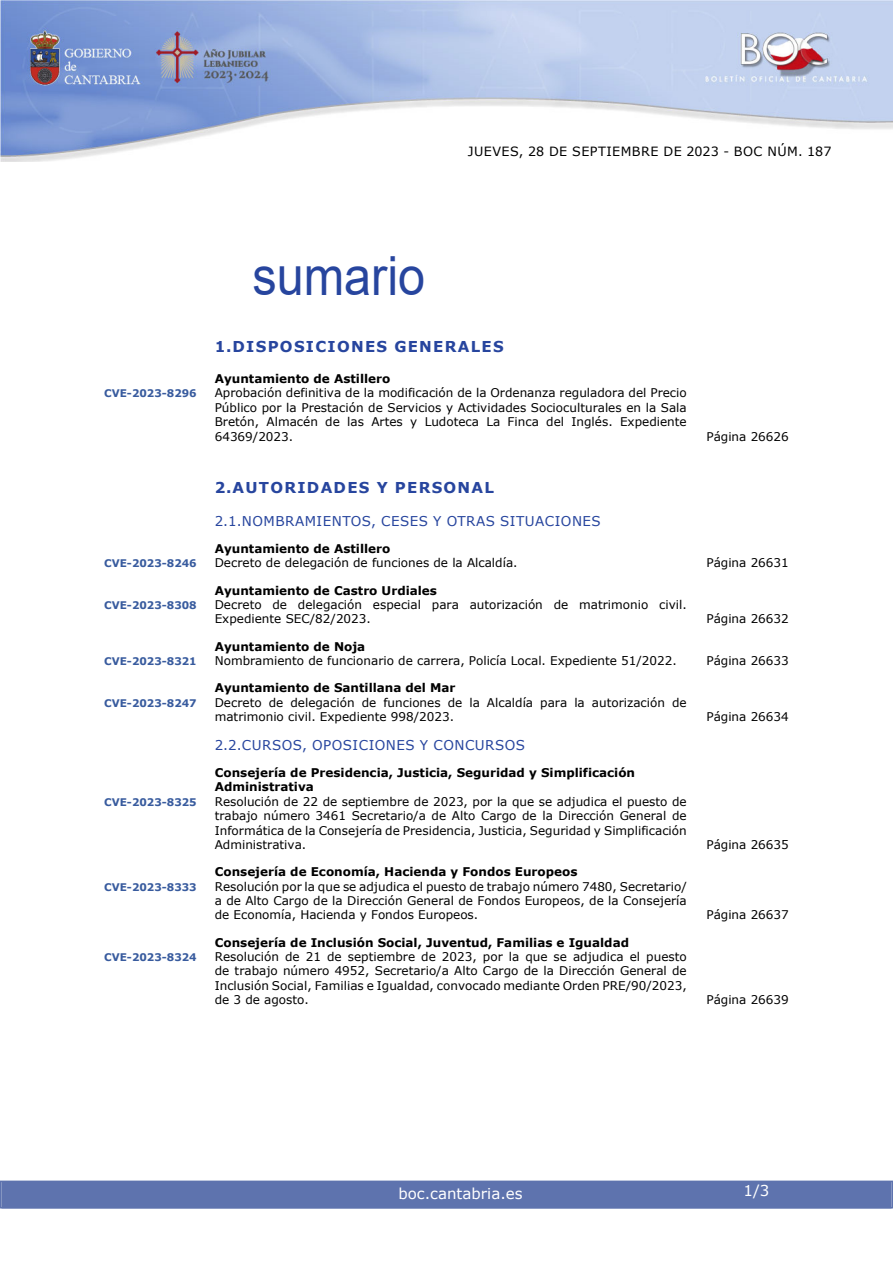
<style>
.page{position:relative;width:893px;height:1263px;background:#fff}
.page>*{position:absolute;margin:0;border:0;box-sizing:border-box;transform-origin:0 0}
.SUMARIO{font:54px "Arial";color:#27459e;scale:.9 1}
.indice_1{font:700 15px "Verdana";letter-spacing:.085em;color:#27459e}
.t1{font:15px "Verdana";color:#fff}
.indice_2{font:13.5px "Verdana";letter-spacing:.035em;color:#27459e}
.t2{font:12.75px "Verdana";letter-spacing:.035em;color:#000}
.indice_4{font:12px/14.4px "Verdana";color:#000;text-align:justify}
.indice_3{font:700 12px/14.4px "Verdana";color:#000}
.indice_4-2{font:700 10.5px "Verdana";color:#385b9e}
</style>
<div class="page">
<img style="left:0;top:0;width:893px;height:161px">
<div style="left:2px;top:1181px;width:889px;height:27px;background:#5e73ae"></div>
<div style="left:0;top:1180px;width:893px;height:28px;border:2px solid #5e73ae"></div>
<h1 class="SUMARIO" style="left:252px;top:239px;width:194px">sumario</h1>
<p class="t2" style="left:468px;top:142px;width:365px">JUEVES, 28 DE SEPTIEMBRE DE 2023 - BOC NÚM. 187</p>
<h2 class="indice_1" style="left:215px;top:336px;width:290px">1.DISPOSICIONES GENERALES</h2>
<h4 class="indice_3" style="left:215px;top:371px;width:177px">Ayuntamiento de Astillero</h4>
<p class="indice_4-2" style="left:104px;top:386px;width:94px">CVE-2023-8296</p>
<p class="indice_4" style="left:215px;top:386px;width:473px">Aprobación definitiva de la modificación de la Ordenanza reguladora del Precio Público por la Prestación de Servicios y Actividades Socioculturales en la Sala Bretón, Almacén de las Artes y Ludoteca La Finca del Inglés. Expediente 64369/2023.</p>
<h2 class="indice_1" style="left:215px;top:477px;width:281px">2.AUTORIDADES Y PERSONAL</h2>
<h3 class="indice_2" style="left:215px;top:512px;width:388px">2.1.NOMBRAMIENTOS, CESES Y OTRAS SITUACIONES</h3>
<h4 class="indice_3" style="left:215px;top:541px;width:177px">Ayuntamiento de Astillero</h4>
<p class="indice_4" style="left:706px;top:429px;width:84px">Página 26626</p>
<p class="indice_4-2" style="left:104px;top:556px;width:94px">CVE-2023-8246</p>
<p class="indice_4" style="left:215px;top:556px;width:304px">Decreto de delegación de funciones de la Alcaldía.</p>
<p class="indice_4" style="left:706px;top:556px;width:84px">Página 26631</p>
<h4 class="indice_3" style="left:215px;top:583px;width:224px">Ayuntamiento de Castro Urdiales</h4>
<p class="indice_4-2" style="left:104px;top:598px;width:94px">CVE-2023-8308</p>
<p class="indice_4" style="left:215px;top:597px;width:473px">Decreto de delegación especial para autorización de matrimonio civil.<br>Expediente SEC/82/2023.</p>
<p class="indice_4" style="left:706px;top:612px;width:84px">Página 26632</p>
<h4 class="indice_3" style="left:215px;top:639px;width:152px">Ayuntamiento de Noja</h4>
<p class="indice_4-2" style="left:104px;top:654px;width:94px">CVE-2023-8321</p>
<p class="indice_4" style="left:215px;top:653px;width:464px">Nombramiento de funcionario de carrera, Policía Local. Expediente 51/2022.</p>
<p class="indice_4" style="left:706px;top:653px;width:84px">Página 26633</p>
<h4 class="indice_3" style="left:215px;top:680px;width:242px">Ayuntamiento de Santillana del Mar</h4>
<p class="indice_4-2" style="left:104px;top:695px;width:94px">CVE-2023-8247</p>
<p class="indice_4" style="left:215px;top:695px;width:473px">Decreto de delegación de funciones de la Alcaldía para la autorización de matrimonio civil. Expediente 998/2023.</p>
<p class="indice_4" style="left:706px;top:709px;width:84px">Página 26634</p>
<h3 class="indice_2" style="left:215px;top:736px;width:312px">2.2.CURSOS, OPOSICIONES Y CONCURSOS</h3>
<h4 class="indice_3" style="left:215px;top:765px;width:422px">Consejería de Presidencia, Justicia, Seguridad y Simplificación<br>Administrativa</h4>
<p class="indice_4-2" style="left:104px;top:795px;width:94px">CVE-2023-8325</p>
<p class="indice_4" style="left:215px;top:794px;width:473px">Resolución de 22 de septiembre de 2023, por la que se adjudica el puesto de trabajo número 3461 Secretario/a de Alto Cargo de la Dirección General de Informática de la Consejería de Presidencia, Justicia, Seguridad y Simplificación Administrativa.</p>
<h4 class="indice_3" style="left:215px;top:864px;width:364px">Consejería de Economía, Hacienda y Fondos Europeos</h4>
<p class="indice_4-2" style="left:104px;top:879px;width:94px">CVE-2023-8333</p>
<p class="indice_4" style="left:215px;top:879px;width:473px">Resolución por la que se adjudica el puesto de trabajo número 7480, Secretario/ a de Alto Cargo de la Dirección General de Fondos Europeos, de la Consejería de Economía, Hacienda y Fondos Europeos.</p>
<h4 class="indice_3" style="left:215px;top:935px;width:416px">Consejería de Inclusión Social, Juventud, Familias e Igualdad</h4>
<p class="indice_4-2" style="left:104px;top:950px;width:94px">CVE-2023-8324</p>
<p class="indice_4" style="left:215px;top:949px;width:473px">Resolución de 21 de septiembre de 2023, por la que se adjudica el puesto de trabajo número 4952, Secretario/a Alto Cargo de la Dirección General de Inclusión Social, Familias e Igualdad, convocado mediante Orden PRE/90/2023, de 3 de agosto.</p>
<p class="indice_4" style="left:706px;top:837px;width:84px">Página 26635</p>
<p class="indice_4" style="left:706px;top:908px;width:84px">Página 26637</p>
<p class="indice_4" style="left:706px;top:992px;width:84px">Página 26639</p>
<p class="t1" style="left:398px;top:1183px;width:126px">boc.cantabria.es</p>
<p class="t1" style="left:744px;top:1180px;width:27px">1/3</p>
</div>
